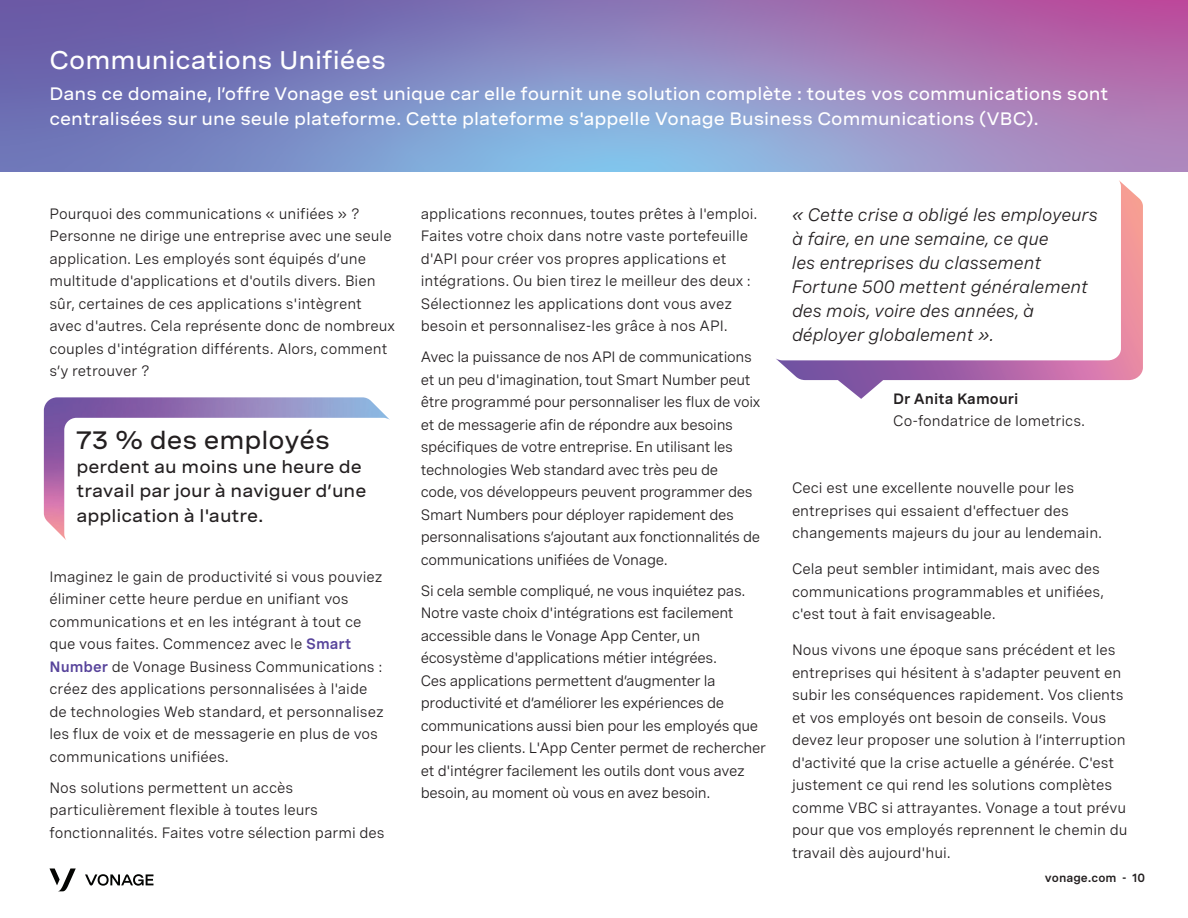
<style>
.page{position:relative;width:1188px;height:918px;background:#fff}
.page>*{position:absolute;margin:0;border:0;box-sizing:border-box;transform-origin:0 0}
.t1{font:500 expanded 25.5px "Spezia";color:#fff}
.t2{font:500 expanded 25.5px "Spezia";color:#231f20}
.t3{font:500 expanded 18px/25.2px "Spezia";color:#fff}
.t4{font:italic 18px/24px "Spezia";color:#231f20}
.t5{font:500 expanded 18px/24.2px "Spezia";color:#231f20}
.t6{font:15px/22.5px "Spezia";color:#231f20}
.t7{font:15px/22.5px "Spezia";letter-spacing:-.02em;color:#231f20}
.t8{font:600 15px "Spezia";color:#231f20}
.t9{font:600 12px "Spezia";color:#231f20}
.s1{font-weight:600;color:#58449b}
</style>
<div class="page">
<svg style="left:49px;top:869px;width:27px;height:22px"></svg>
<svg style="left:85px;top:874px;width:68px;height:12px"></svg>
<svg style="left:0;top:0;width:1188px;height:172px;background:#8c82bd"></svg>
<img style="left:44px;top:397px;width:346px;height:143px">
<svg style="left:776px;top:180px;width:367px;height:219px"></svg>
<h1 class="t1" style="left:49px;top:41px;width:338px">Communications Unifiées</h1>
<p class="t3" style="left:49px;top:79px;width:1061px">Dans ce domaine, l’offre Vonage est unique car elle fournit une solution complète : toutes vos communications sont centralisées sur une seule plateforme. Cette plateforme s'appelle Vonage Business Communications (VBC).</p>
<p class="t6" style="left:49px;top:201px;width:347px">Pourquoi des communications « unifiées » ?<br>Personne ne dirige une entreprise avec une seule application. Les employés sont équipés d’une multitude d'applications et d'outils divers. Bien sûr, certaines de ces applications s'intègrent avec d'autres. Cela représente donc de nombreux couples d'intégration différents. Alors, comment s’y retrouver ?</p>
<h1 class="t2" style="left:76px;top:421px;width:255px">73 % des employés</h1>
<p class="t5" style="left:76px;top:453px;width:291px">perdent au moins une heure de travail par jour à naviguer d’une application à l'autre.</p>
<p class="t6" style="left:49px;top:564px;width:336px">Imaginez le gain de productivité si vous pouviez éliminer cette heure perdue en unifiant vos communications et en les intégrant à tout ce que vous faites. Commencez avec le <span class="s1">Smart Number</span> de Vonage Business Communications : créez des applications personnalisées à l'aide de technologies Web standard, et personnalisez les flux de voix et de messagerie en plus de vos communications unifiées.</p>
<p class="t6" style="left:49px;top:775px;width:337px">Nos solutions permettent un accès particulièrement flexible à toutes leurs fonctionnalités. Faites votre sélection parmi des</p>
<p class="t6" style="left:421px;top:201px;width:338px">applications reconnues, toutes prêtes à l'emploi.<br>Faites votre choix dans notre vaste portefeuille d'API pour créer vos propres applications et intégrations. Ou bien tirez le meilleur des deux :<br>Sélectionnez les applications dont vous avez besoin et personnalisez-les grâce à nos API.</p>
<p class="t7" style="left:421px;top:345px;width:341px">Avec la puissance de nos API de communications et un peu d'imagination, tout Smart Number peut être programmé pour personnaliser les flux de voix et de messagerie afin de répondre aux besoins spécifiques de votre entreprise. En utilisant les technologies Web standard avec très peu de<br>code, vos développeurs peuvent programmer des Smart Numbers pour déployer rapidement des personnalisations s’ajoutant aux fonctionnalités de communications unifiées de Vonage.</p>
<p class="t7" style="left:421px;top:578px;width:347px">Si cela semble compliqué, ne vous inquiétez pas.<br>Notre vaste choix d'intégrations est facilement accessible dans le Vonage App Center, un écosystème d'applications métier intégrées.<br>Ces applications permettent d’augmenter la productivité et d’améliorer les expériences de communications aussi bien pour les employés que pour les clients. L'App Center permet de rechercher et d'intégrer facilement les outils dont vous avez besoin, au moment où vous en avez besoin.</p>
<p class="t4" style="left:792px;top:201px;width:307px">« Cette crise a obligé les employeurs à faire, en une semaine, ce que<br>les entreprises du classement<br>Fortune 500 mettent généralement des mois, voire des années, à déployer globalement ».</p>
<p class="t8" style="left:893px;top:387px;width:127px">Dr Anita Kamouri</p>
<p class="t6" style="left:893px;top:408px;width:193px">Co-fondatrice de Iometrics.</p>
<p class="t6" style="left:792px;top:476px;width:312px">Ceci est une excellente nouvelle pour les entreprises qui essaient d'effectuer des changements majeurs du jour au lendemain.</p>
<p class="t6" style="left:792px;top:557px;width:313px">Cela peut sembler intimidant, mais avec des communications programmables et unifiées, c'est tout à fait envisageable.</p>
<p class="t6" style="left:792px;top:638px;width:337px">Nous vivons une époque sans précédent et les entreprises qui hésitent à s'adapter peuvent en subir les conséquences rapidement. Vos clients et vos employés ont besoin de conseils. Vous devez leur proposer une solution à l’interruption d'activité que la crise actuelle a générée. C'est justement ce qui rend les solutions complètes comme VBC si attrayantes. Vonage a tout prévu pour que vos employés reprennent le chemin du travail dès aujourd'hui.</p>
<p class="t9" style="left:1045px;top:868px;width:102px">vonage.com - 10</p>
</div>
